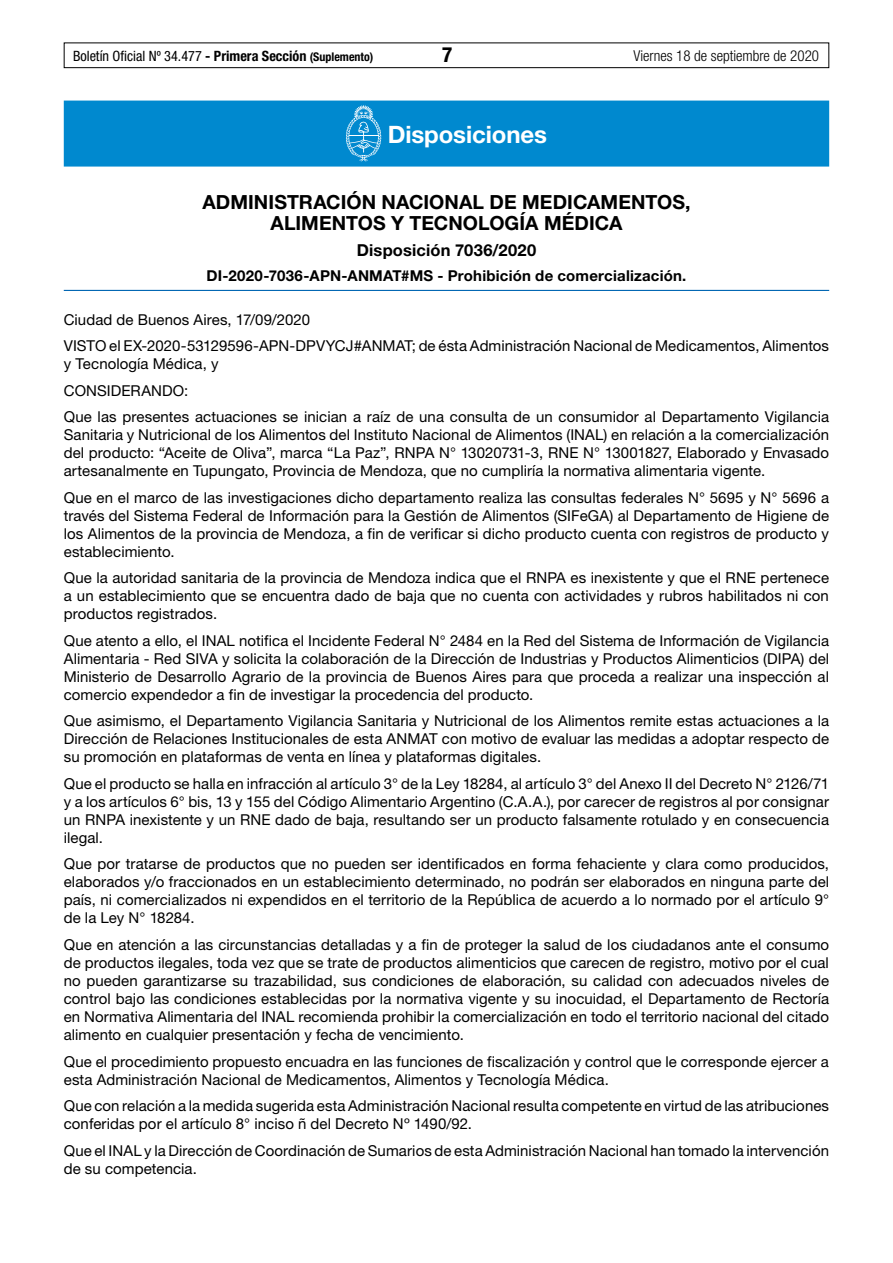
<style>
.page{position:relative;width:893px;height:1263px;background:#fff}
.page>*{position:absolute;margin:0;border:0;box-sizing:border-box;transform-origin:0 0}
.t1{font:700 24px "Helvetica Neue LT Std";letter-spacing:-.005em;color:#fff}
.t2{font:700 condensed 21px "Helvetica Neue LT Std";color:#000}
.t3{font:700 19.5px/21px "Helvetica Neue LT Std";letter-spacing:.005em;color:#000;text-align:center}
.t4{font:700 16.5px "Helvetica Neue LT Std";letter-spacing:.01em;color:#000}
.t5{font:15px/18px "Helvetica Neue LT Std";letter-spacing:.005em;color:#000;text-align:justify}
.t6{font:700 15px "Helvetica Neue LT Std";letter-spacing:.015em;color:#000}
.t7{font:300 condensed 15px "Helvetica Neue LT Std";color:#000}
.t8{font:condensed 14.25px "Helvetica Neue LT Std";color:#000}
.s1{font-weight:700}
.s2{font-weight:700;font-size:12px}
</style>
<div class="page">
<div style="left:64px;top:43px;width:765px;height:25px;border:1px solid #000"></div>
<div style="left:64px;top:101px;width:765px;height:66px;background:#0089cf"></div>
<hr style="left:64px;top:290px;width:765px;height:1px;background:#0066b3">
<svg style="left:346px;top:105px;width:35px;height:56px"></svg>
<p class="t8" style="left:73px;top:47px;width:302px">Boletín Oficial Nº 34.477 <span class="s1">- Primera Sección</span> <span class="s2">(Suplemento)</span></p>
<h2 class="t2" style="left:442px;top:42px;width:12px">7</h2>
<p class="t7" style="left:633px;top:47px;width:187px">Viernes 18 de septiembre de 2020</p>
<h1 class="t1" style="left:388px;top:120px;width:161px">Disposiciones</h1>
<h3 class="t3" style="left:202px;top:191px;width:490px">ADMINISTRACIÓN NACIONAL DE MEDICAMENTOS,<br>ALIMENTOS Y TECNOLOGÍA MÉDICA</h3>
<p class="t4" style="left:357px;top:240px;width:181px">Disposición 7036/2020</p>
<p class="t6" style="left:206px;top:267px;width:481px">DI-2020-7036-APN-ANMAT#MS - Prohibición de comercialización.</p>
<p class="t5" style="left:64px;top:306px;width:767px;line-height:26.5px">Ciudad de Buenos Aires, 17/09/2020<br>VISTO el EX-2020-53129596-APN-DPVYCJ#ANMAT; de ésta Administración Nacional de Medicamentos, Alimentos</p>
<p class="t5" style="left:64px;top:351px;width:767px;line-height:26.5px;text-align:left">y Tecnología Médica, y<br>CONSIDERANDO:<br>Que las presentes actuaciones se inician a raíz de una consulta de un consumidor al Departamento Vigilancia</p>
<p class="t5" style="left:64px;top:426px;width:767px">Sanitaria y Nutricional de los Alimentos del Instituto Nacional de Alimentos (INAL) en relación a la comercialización del producto: “Aceite de Oliva”, marca “La Paz”, RNPA N° 13020731-3, RNE N° 13001827, Elaborado y Envasado artesanalmente en Tupungato, Provincia de Mendoza, que no cumpliría la normativa alimentaria vigente.</p>
<p class="t5" style="left:64px;top:488px;width:767px">Que en el marco de las investigaciones dicho departamento realiza las consultas federales N° 5695 y N° 5696 a través del Sistema Federal de Información para la Gestión de Alimentos (SIFeGA) al Departamento de Higiene de los Alimentos de la provincia de Mendoza, a fin de verificar si dicho producto cuenta con registros de producto y establecimiento.</p>
<p class="t5" style="left:64px;top:569px;width:767px">Que la autoridad sanitaria de la provincia de Mendoza indica que el RNPA es inexistente y que el RNE pertenece a un establecimiento que se encuentra dado de baja que no cuenta con actividades y rubros habilitados ni con productos registrados.</p>
<p class="t5" style="left:64px;top:631px;width:767px">Que atento a ello, el INAL notifica el Incidente Federal N° 2484 en la Red del Sistema de Información de Vigilancia Alimentaria - Red SIVA y solicita la colaboración de la Dirección de Industrias y Productos Alimenticios (DIPA) del Ministerio de Desarrollo Agrario de la provincia de Buenos Aires para que proceda a realizar una inspección al comercio expendedor a fin de investigar la procedencia del producto.</p>
<p class="t5" style="left:64px;top:712px;width:767px">Que asimismo, el Departamento Vigilancia Sanitaria y Nutricional de los Alimentos remite estas actuaciones a la Dirección de Relaciones Institucionales de esta ANMAT con motivo de evaluar las medidas a adoptar respecto de su promoción en plataformas de venta en línea y plataformas digitales.</p>
<p class="t5" style="left:64px;top:774px;width:767px">Que el producto se halla en infracción al artículo 3° de la Ley 18284, al artículo 3° del Anexo II del Decreto N° 2126/71 y a los artículos 6° bis, 13 y 155 del Código Alimentario Argentino (C.A.A.), por carecer de registros al por consignar un RNPA inexistente y un RNE dado de baja, resultando ser un producto falsamente rotulado y en consecuencia ilegal.</p>
<p class="t5" style="left:64px;top:855px;width:767px">Que por tratarse de productos que no pueden ser identificados en forma fehaciente y clara como producidos, elaborados y/o fraccionados en un establecimiento determinado, no podrán ser elaborados en ninguna parte del país, ni comercializados ni expendidos en el territorio de la República de acuerdo a lo normado por el artículo 9° de la Ley N° 18284.</p>
<p class="t5" style="left:64px;top:935px;width:767px">Que en atención a las circunstancias detalladas y a fin de proteger la salud de los ciudadanos ante el consumo de productos ilegales, toda vez que se trate de productos alimenticios que carecen de registro, motivo por el cual no pueden garantizarse su trazabilidad, sus condiciones de elaboración, su calidad con adecuados niveles de control bajo las condiciones establecidas por la normativa vigente y su inocuidad, el Departamento de Rectoría en Normativa Alimentaria del INAL recomienda prohibir la comercialización en todo el territorio nacional del citado alimento en cualquier presentación y fecha de vencimiento.</p>
<p class="t5" style="left:64px;top:1052px;width:767px">Que el procedimiento propuesto encuadra en las funciones de fiscalización y control que le corresponde ejercer a esta Administración Nacional de Medicamentos, Alimentos y Tecnología Médica.</p>
<p class="t5" style="left:64px;top:1096px;width:767px">Que con relación a la medida sugerida esta Administración Nacional resulta competente en virtud de las atribuciones conferidas por el artículo 8° inciso ñ del Decreto Nº 1490/92.</p>
<p class="t5" style="left:64px;top:1141px;width:767px">Que el INAL y la Dirección de Coordinación de Sumarios de esta Administración Nacional han tomado la intervención de su competencia.</p>
</div>
